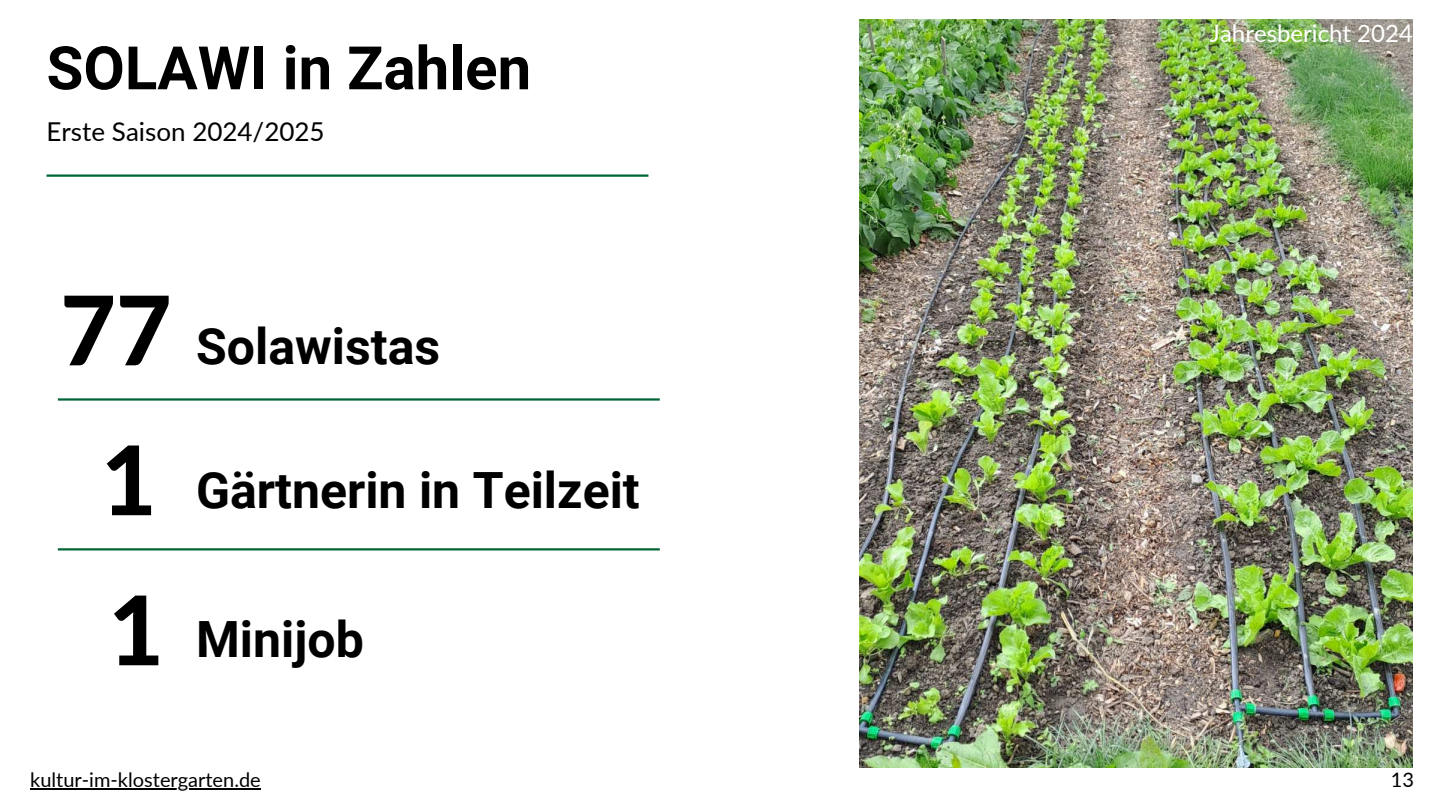
<style>
.page{position:relative;width:1440px;height:810px;background:#fff}
.page>*{position:absolute;margin:0;border:0;box-sizing:border-box;transform-origin:0 0}
.t1{font:700 60px "Roboto";color:#000}
.t2{font:700 50px "Roboto";color:#000}
.t3{font:26px "Lato";color:#000}
.t4{font:24px "Lato";color:#fff}
.t5{font:20px "Lato";color:#000}
.s1{font-family:"Lato";font-weight:800;font-size:96px}
</style>
<div class="page">
<img style="left:859px;top:19px;width:554px;height:749px">
<hr style="left:47px;top:175px;width:601px;height:2px;background:#006434">
<hr style="left:58px;top:398px;width:602px;height:3px;background:#006434">
<hr style="left:58px;top:548px;width:602px;height:2px;background:#006434">
<hr style="left:30px;top:789px;width:231px;height:1px;background:#000">
<p class="t1" style="left:47px;top:26px;width:486px">SOLAWI in Zahlen</p>
<p class="t3" style="left:47px;top:113px;width:280px">Erste Saison 2024/2025</p>
<p class="t2" style="left:60px;top:311px;width:381px"><span class="s1">77</span> Solawistas</p>
<p class="t2" style="left:101px;top:455px;width:540px"><span class="s1">1</span> Gärtnerin in Teilzeit</p>
<p class="t2" style="left:108px;top:604px;width:257px"><span class="s1">1</span> Minijob</p>
<p class="t5" style="left:30px;top:765px;width:232px">kultur-im-klostergarten.de</p>
<p class="t4" style="left:1210px;top:16px;width:205px">Jahresbericht 2024</p>
<p class="t5" style="left:1391px;top:765px;width:25px">13</p>
</div>
